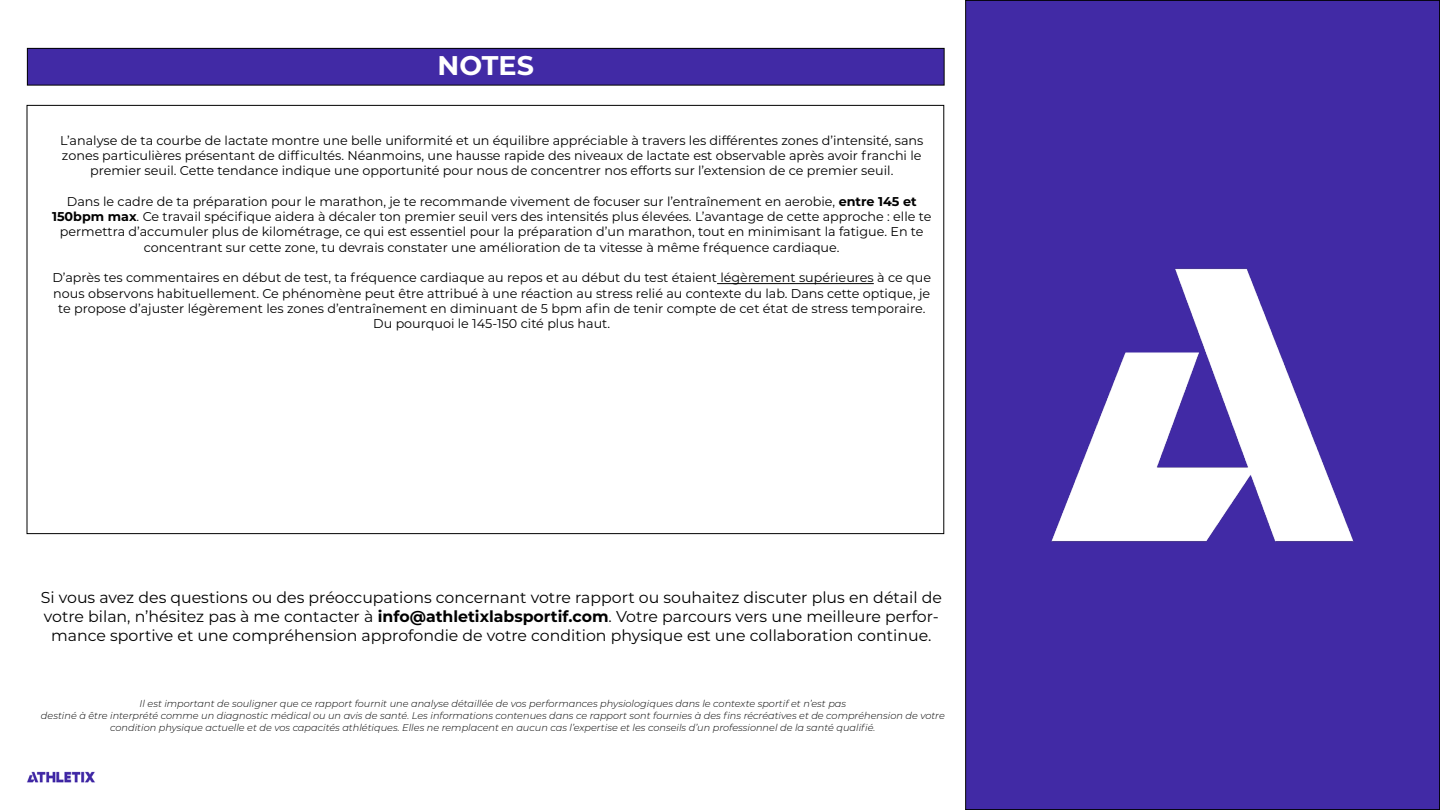
<style>
.page{position:relative;width:1440px;height:810px;background:#fff}
.page>*{position:absolute;margin:0;border:0;box-sizing:border-box;transform-origin:0 0}
.t1{font:700 27px "Montserrat";color:#fff}
.t2{font:15.75px/18.9px "Montserrat";color:#000;text-align:center}
.t3{font:12.75px/15.3px "Montserrat";color:#000;text-align:center}
.t4{font:italic 300 9.75px/11.7px "Montserrat";color:#000;text-align:center}
.s1{font-weight:700}
</style>
<div class="page">
<div style="left:27px;top:48px;width:917px;height:37px;background:#412aa5"></div>
<div style="left:27px;top:48px;width:918px;height:38px;border:1px solid #000"></div>
<hr style="left:717px;top:283px;width:157px;height:1px;background:#000">
<img style="left:27px;top:771px;width:68px;height:12px">
<div style="left:966px;top:0;width:474px;height:810px;background:#412aa5"></div>
<img style="left:1051px;top:268px;width:303px;height:274px">
<h1 class="t1" style="left:438px;top:46px;width:98px">NOTES</h1>
<p class="t3" style="left:60px;top:132px;width:865px">L’analyse de ta courbe de lactate montre une belle uniformité et un équilibre appréciable à travers les différentes zones d’intensité, sans zones particulières présentant de difficultés. Néanmoins, une hausse rapide des niveaux de lactate est observable après avoir franchi le premier seuil. Cette tendance indique une opportunité pour nous de concentrer nos efforts sur l’extension de ce premier seuil.</p>
<p class="t3" style="left:52px;top:193px;width:881px">Dans le cadre de ta préparation pour le marathon, je te recommande vivement de focuser sur l’entraînement en aerobie, <span class="s1">entre 145 et 150bpm max</span>. Ce travail spécifique aidera à décaler ton premier seuil vers des intensités plus élevées. L’avantage de cette approche : elle te permettra d’accumuler plus de kilométrage, ce qui est essentiel pour la préparation d’un marathon, tout en minimisant la fatigue. En te concentrant sur cette zone, tu devrais constater une amélioration de ta vitesse à même fréquence cardiaque.</p>
<p class="t3" style="left:52px;top:270px;width:880px">D’après tes commentaires en début de test, ta fréquence cardiaque au repos et au début du test étaient légèrement supérieures à ce que nous observons habituellement. Ce phénomène peut être attribué à une réaction au stress relié au contexte du lab. Dans cette optique, je te propose d’ajuster légèrement les zones d’entraînement en diminuant de 5 bpm afin de tenir compte de cet état de stress temporaire.<br>Du pourquoi le 145-150 cité plus haut.</p>
<p class="t2" style="left:41px;top:588px;width:903px">Si vous avez des questions ou des préoccupations concernant votre rapport ou souhaitez discuter plus en détail de votre bilan, n’hésitez pas à me contacter à <span class="s1">info@athletixlabsportif.com</span>. Votre parcours vers une meilleure perfor&shy;mance sportive et une compréhension approfondie de votre condition physique est une collaboration continue.</p>
<p class="t4" style="left:41px;top:698px;width:905px">Il est important de souligner que ce rapport fournit une analyse détaillée de vos performances physiologiques dans le contexte sportif et n’est pas<br>destiné à être interprété comme un diagnostic médical ou un avis de santé. Les informations contenues dans ce rapport sont fournies à des fins récréatives et de compréhension de votre condition physique actuelle et de vos capacités athlétiques. Elles ne remplacent en aucun cas l’expertise et les conseils d’un professionnel de la santé qualifié.</p>
</div>
